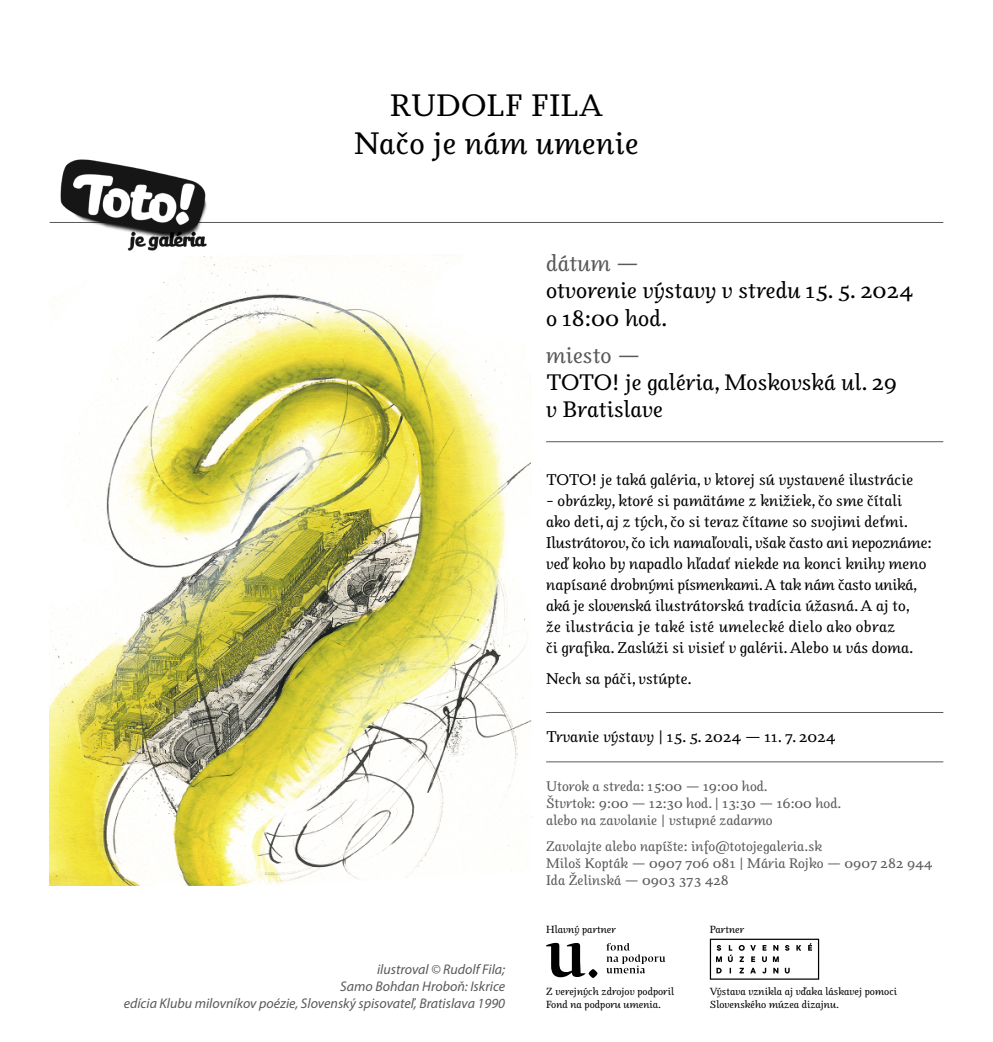
<style>
.page{position:relative;width:993px;height:1042px;background:#fff}
.page>*{position:absolute;margin:0;border:0;box-sizing:border-box;transform-origin:0 0}
.t1{font:italic 31.5px/37.8px "Odile Upright";letter-spacing:.01em;color:#000;text-align:center}
.t2{font:italic 22.75px/27.3px "Odile Upright";color:#000}
.t3{font:italic 22.75px "Odile Upright";color:#58595b}
.t4{font:italic 15.75px/21px "Odile Upright";color:#000}
.t5{font:italic 14px/16.8px "Odile Upright";color:#58595b}
.t6{font:italic 14px/16.8px "Myriad Pro";color:#58595b;text-align:right}
.t7{font:italic 10.5px/12.6px "Odile Upright";color:#000}
</style>
<div class="page">
<img style="left:50px;top:255px;width:483px;height:630px">
<hr style="left:50px;top:222px;width:893px;height:1px;background:#58595b">
<hr style="left:546px;top:441px;width:397px;height:1px;background:#58595b">
<hr style="left:546px;top:761px;width:397px;height:1px;background:#58595b">
<hr style="left:546px;top:712px;width:397px;height:1px;background:#58595b">
<svg style="left:546px;top:943px;width:39px;height:34px"></svg>
<svg style="left:606px;top:943px;width:59px;height:30px"></svg>
<svg style="left:588px;top:969px;width:9px;height:9px"></svg>
<img style="left:49px;top:159px;width:176px;height:110px">
<svg style="left:709px;top:938px;width:109px;height:41px"></svg>
<h1 class="t1" style="left:354px;top:85px;width:286px">RUDOLF FILA<br>Načo je nám umenie</h1>
<h2 class="t3" style="left:546px;top:248px;width:94px">dátum —</h2>
<h2 class="t2" style="left:546px;top:276px;width:368px">otvorenie výstavy v stredu 15. 5. 2024 o 18:00 hod.</h2>
<h2 class="t3" style="left:546px;top:340px;width:95px">miesto —</h2>
<h2 class="t2" style="left:546px;top:368px;width:352px">TOTO! je galéria, Moskovská ul. 29 v Bratislave</h2>
<p class="t4" style="left:546px;top:468px;width:368px">TOTO! je taká galéria, v ktorej sú vystavené ilustrácie</p>
<p class="t4" style="left:546px;top:489px;width:387px">– obrázky, ktoré si pamätáme z knižiek, čo sme čítali<br>ako deti, aj z tých, čo si teraz čítame so svojimi deťmi.<br>Ilustrátorov, čo ich namaľovali, však často ani nepoznáme: veď koho by napadlo hľadať niekde na konci knihy meno napísané drobnými písmenkami. A tak nám často uniká, aká je slovenská ilustrátorská tradícia úžasná. A aj to,<br>že ilustrácia je také isté umelecké dielo ako obraz<br>či grafika. Zaslúži si visieť v galérii. Alebo u vás doma.</p>
<p class="t4" style="left:546px;top:667px;width:147px">Nech sa páči, vstúpte.</p>
<p class="t4" style="left:546px;top:725px;width:291px">Trvanie výstavy | 15. 5. 2024 — 11. 7. 2024</p>
<p class="t5" style="left:546px;top:777px;width:297px">Utorok a streda: 15:00 — 19:00 hod.<br>Štvrtok: 9:00 — 12:30 hod. | 13:30 — 16:00 hod. alebo na zavolanie | vstupné zadarmo</p>
<p class="t5" style="left:546px;top:837px;width:387px">Zavolajte alebo napíšte: info@totojegaleria.sk<br>Miloš Kopták — 0907 706 081 | Mária Rojko — 0907 282 944<br>Ida Želinská — 0903 373 428</p>
<p class="t6" style="left:124px;top:960px;width:383px">ilustroval © Rudolf Fila;<br>Samo Bohdan Hroboň: Iskrice<br>edícia Klubu milovníkov poézie, Slovenský spisovateľ, Bratislava 1990</p>
<p class="t7" style="left:546px;top:922px;width:71px">Hlavný partner</p>
<p class="t7" style="left:709px;top:922px;width:36px">Partner</p>
<p class="t7" style="left:546px;top:984px;width:129px">Z verejných zdrojov podporil<br>Fond na podporu umenia.</p>
<p class="t7" style="left:709px;top:984px;width:189px">Výstava vznikla aj vďaka láskavej pomoci<br>Slovenského múzea dizajnu.</p>
</div>
